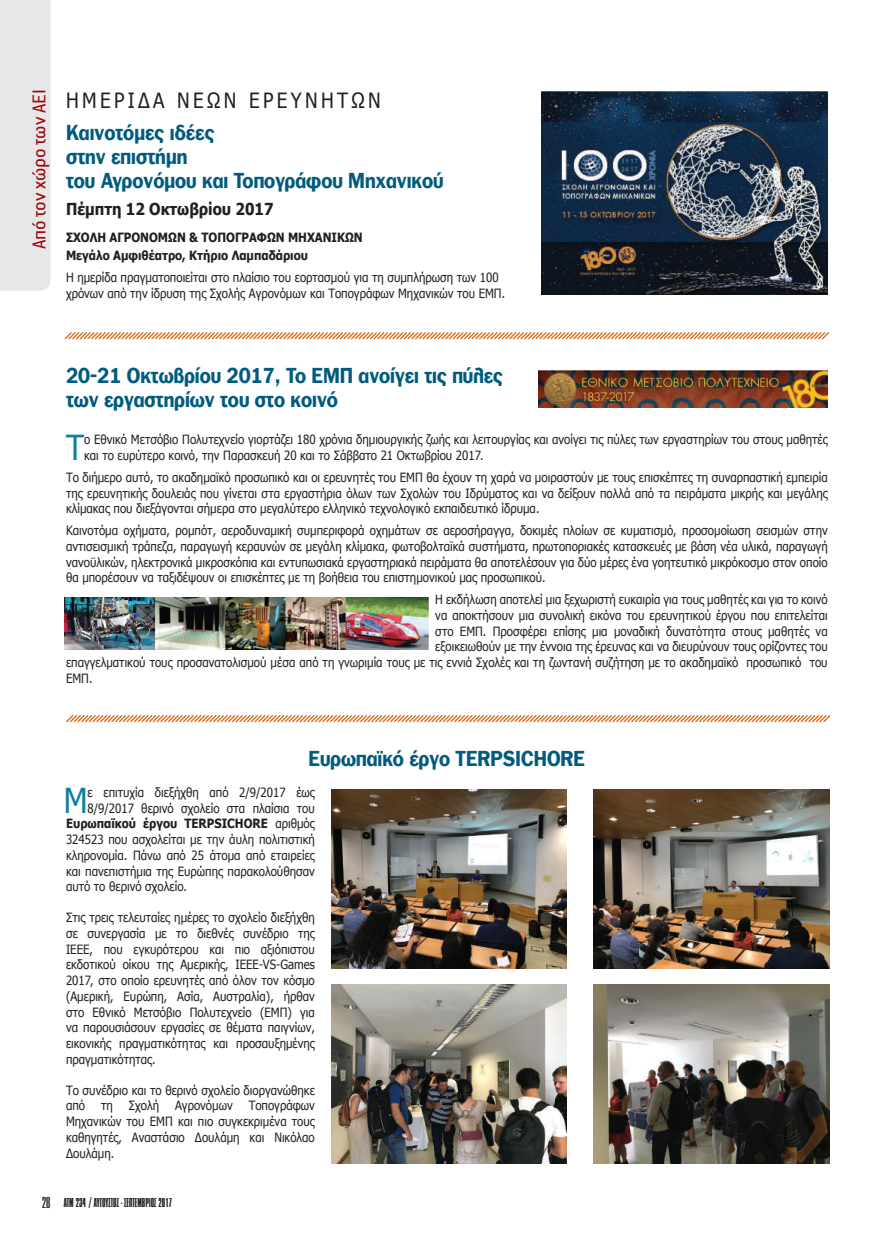
<style>
.page{position:relative;width:893px;height:1239px;background:#fff}
.page>*{position:absolute;margin:0;border:0;box-sizing:border-box;transform-origin:0 0}
.t1{font:34.35px "Tahoma";color:#0d7fa2;scale:.9 1}
.t2{font:700 21px/24px "PF Franklin Gothic";color:#005b7f;scale:.9 1}
.t3{font:21px "Tahoma";letter-spacing:.18em;color:#231f20;scale:.9 1}
.t4{font:21px "PF Premier Text";color:#9d070d}
.t5{font:700 16.5px "Tahoma";color:#231f20;scale:.9 1}
.t6{font:13.5px "CF Compacta";color:#231f20}
.t7{font:12.75px/15.8px "Tahoma";color:#231f20;text-align:justify;scale:.9 1}
.t8{font:700 12.75px/18px "Tahoma";color:#231f20;scale:.9 1}
.s1{font-weight:400}
.s2{font-weight:300;font-size:16.5px}
</style>
<div class="page">
<img style="left:541px;top:92px;width:287px;height:202px">
<svg style="left:64px;top:332px;width:765px;height:8px"></svg>
<svg style="left:66px;top:715px;width:765px;height:8px"></svg>
<img style="left:538px;top:370px;width:290px;height:37px">
<img style="left:65px;top:597px;width:363px;height:53px">
<img style="left:594px;top:790px;width:235px;height:178px">
<img style="left:331px;top:790px;width:236px;height:178px">
<img style="left:594px;top:984px;width:235px;height:179px">
<img style="left:331px;top:984px;width:236px;height:179px">
<div style="left:0;top:0;width:51px;height:291px;background:#e6e7e9"></div>
<h2 class="t4" style="left:29px;top:249px;width:161px;rotate:-90deg">Από τον χώρο των ΑΕΙ</h2>
<h2 class="t3" style="left:66px;top:86px;width:351px">ΗΜΕΡΙΔΑ ΝΕΩΝ ΕΡΕΥΝΗΤΩΝ</h2>
<h2 class="t2" style="left:66px;top:121px;width:421px">Καινοτόμες ιδέες<br>στην επιστήμη<br>του Αγρονόμου και Τοπογράφου Μηχανικού</h2>
<p class="t5" style="left:66px;top:198px;width:232px">Πέμπτη 12 Οκτωβρίου 2017</p>
<p class="t8" style="left:66px;top:228px;width:331px">ΣΧΟΛΗ ΑΓΡΟΝΟΜΩΝ &amp; ΤΟΠΟΓΡΑΦΩΝ ΜΗΧΑΝΙΚΩΝ<br>Μεγάλο Αμφιθέατρο, Κτήριο Λαμπαδάριου</p>
<p class="t7" style="left:66px;top:269px;width:489px">Η ημερίδα πραγματοποιείται στο πλαίσιο του εορτασμού για τη συμπλήρωση των 100 χρόνων από την ίδρυση της Σχολής Αγρονόμων και Τοπογράφων Μηχανικών του ΕΜΠ.</p>
<h2 class="t2" style="left:66px;top:363px;width:487px">20-21 Οκτωβρίου 2017, Το ΕΜΠ ανοίγει τις πύλες των εργαστηρίων του στο κοινό</h2>
<h1 class="t1" style="left:66px;top:424px;width:22px">Τ</h1>
<p class="t7" style="left:84px;top:431px;width:828px">ο Εθνικό Μετσόβιο Πολυτεχνείο γιορτάζει 180 χρόνια δημιουργικής ζωής και λειτουργίας και ανοίγει τις πύλες των εργαστηρίων του στους μαθητές και το ευρύτερο κοινό, την Παρασκευή 20 και το Σάββατο 21 Οκτωβρίου 2017.</p>
<p class="t7" style="left:66px;top:468px;width:848px">Το διήμερο αυτό, το ακαδημαϊκό προσωπικό και οι ερευνητές του ΕΜΠ θα έχουν τη χαρά να μοιραστούν με τους επισκέπτες τη συναρπαστική εμπειρία της ερευνητικής δουλειάς που γίνεται στα εργαστήρια όλων των Σχολών του Ιδρύματος και να δείξουν πολλά από τα πειράματα μικρής και μεγάλης κλίμακας που διεξάγονται σήμερα στο μεγαλύτερο ελληνικό τεχνολογικό εκπαιδευτικό ίδρυμα.</p>
<p class="t7" style="left:66px;top:522px;width:848px">Καινοτόμα οχήματα, ρομπότ, αεροδυναμική συμπεριφορά οχημάτων σε αεροσήραγγα, δοκιμές πλοίων σε κυματισμό, προσομοίωση σεισμών στην αντισεισμική τράπεζα, παραγωγή κεραυνών σε μεγάλη κλίμακα, φωτοβολταϊκά συστήματα, πρωτοποριακές κατασκευές με βάση νέα υλικά, παραγωγή νανοϋλικών, ηλεκτρονικά μικροσκόπια και εντυπωσιακά εργαστηριακά πειράματα θα αποτελέσουν για δύο μέρες ένα γοητευτικό μικρόκοσμο στον οποίο θα μπορέσουν να ταξιδέψουν οι επισκέπτες με τη βοήθεια του επιστημονικού μας προσωπικού.</p>
<p class="t7" style="left:435px;top:591px;width:437px">Η εκδήλωση αποτελεί μια ξεχωριστή ευκαιρία για τους μαθητές και για το κοινό</p>
<p class="t7" style="left:435px;top:606px;width:437px">να αποκτήσουν μια συνολική εικόνα του ερευνητικού έργου που επιτελείται</p>
<p class="t7" style="left:435px;top:622px;width:437px">στο ΕΜΠ. Προσφέρει επίσης μια μοναδική δυνατότητα στους μαθητές να</p>
<p class="t7" style="left:435px;top:638px;width:437px">εξοικειωθούν με την έννοια της έρευνας και να διευρύνουν τους ορίζοντες του</p>
<p class="t7" style="left:66px;top:654px;width:848px">επαγγελματικού τους προσανατολισμού μέσα από τη γνωριμία τους με τις εννιά Σχολές και τη ζωντανή συζήτηση με το ακαδημαϊκό προσωπικό του</p>
<p class="t7" style="left:66px;top:669px;width:31px">ΕΜΠ.</p>
<h2 class="t2" style="left:309px;top:746px;width:309px">Ευρωπαϊκό έργο TERPSICHORE</h2>
<h1 class="t1" style="left:64px;top:777px;width:28px">Μ</h1>
<p class="t7" style="left:88px;top:783px;width:254px">ε επιτυχία διεξήχθη από 2/9/2017 έως</p>
<p class="t7" style="left:88px;top:799px;width:254px">8/9/2017 θερινό σχολείο στα πλαίσια του</p>
<p class="t8" style="left:66px;top:814px;width:278px">Ευρωπαϊκού έργου TERPSICHORE <span class="s1">αριθμός</span></p>
<p class="t7" style="left:66px;top:831px;width:278px">324523 που ασχολείται με την άυλη πολιτιστική</p>
<p class="t7" style="left:66px;top:846px;width:278px">κληρονομία. Πάνω από 25 άτομα από εταιρείες</p>
<p class="t7" style="left:66px;top:862px;width:278px">και πανεπιστήμια της Ευρώπης παρακολούθησαν</p>
<p class="t7" style="left:66px;top:878px;width:136px">αυτό το θερινό σχολείο.</p>
<p class="t7" style="left:66px;top:909px;width:278px">Στις τρεις τελευταίες ημέρες το σχολείο διεξήχθη σε συνεργασία με το διεθνές συνέδριο της ΙΕΕΕ, που εγκυρότερου και πιο αξιόπιστου εκδοτικού οίκου της Αμερικής, IEEE-VS-Games 2017, στο οποίο ερευνητές από όλον τον κόσμο (Αμερική, Ευρώπη, Ασία, Αυστραλία), ήρθαν στο Εθνικό Μετσόβιο Πολυτεχνείο (ΕΜΠ) για να παρουσιάσουν εργασίες σε θέματα παιγνίων, εικονικής πραγματικότητας και προσαυξημένης πραγματικότητας.</p>
<p class="t7" style="left:66px;top:1081px;width:278px">Το συνέδριο και το θερινό σχολείο διοργανώθηκε από</p>
<p class="t7" style="left:66px;top:1097px;width:278px;text-indent:183px">Τοπογράφων Μηχανικών του ΕΜΠ και πιο συγκεκριμένα τους καθηγητές, Αναστάσιο Δουλάμη και Νικόλαο Δουλάμη.</p>
<p class="t7" style="left:101px;top:1097px;width:15px">τη</p>
<p class="t7" style="left:129px;top:1097px;width:35px">Σχολή</p>
<p class="t7" style="left:175px;top:1097px;width:66px">Αγρονόμων</p>
<p class="t6" style="left:42px;top:1195px;width:132px"><span class="s2">28</span> ATM 234 / ΑΥΓΟΥΣΤΟΣ - ΣΕΠΤΕΜΒΡΙΟΣ 2017</p>
</div>
